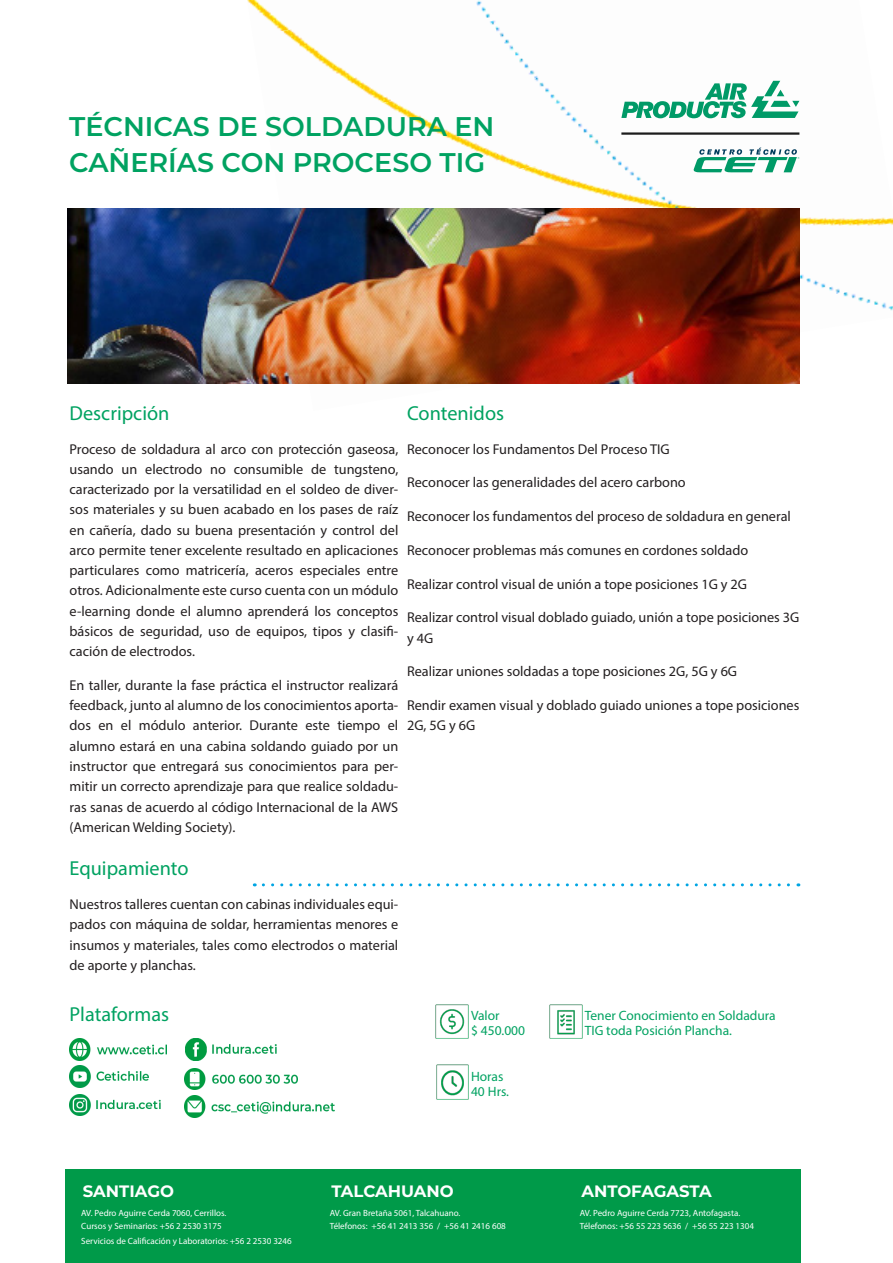
<style>
.page{position:relative;width:893px;height:1263px;background:#fff}
.page>*{position:absolute;margin:0;border:0;box-sizing:border-box;transform-origin:0 0}
.Main_headline{font:600 27px/36px "Montserrat";color:#00a261}
.Intro_body_copy{font:20.25px "Myriad Pro";color:#00a261}
.Subhead_level_2{font:700 16.5px "Montserrat";color:#fff}
.Body_copy{font:14.25px/20.2px "Myriad Pro";color:#231f20;text-align:justify}
.Intro_body_copy-2{font:13.5px "Myriad Pro";color:#00a261}
.Body_copy-2{font:9px "Myriad Pro";color:#fff}
</style>
<div class="page">
<div style="left:66px;top:1170px;width:735px;height:93px;background:#009a49"></div>
<img style="left:253px;top:0;width:243px;height:25px">
<img style="left:274px;top:25px;width:526px;height:86px">
<img style="left:281px;top:111px;width:519px;height:98px">
<img style="left:294px;top:197px;width:599px;height:88px">
<img style="left:799px;top:285px;width:94px;height:99px">
<svg style="left:263px;top:883px;width:536px;height:3px"></svg>
<img style="left:68px;top:209px;width:731px;height:175px">
<img style="left:435px;top:1004px;width:33px;height:35px">
<img style="left:550px;top:1004px;width:33px;height:35px">
<img style="left:436px;top:1065px;width:33px;height:34px">
<img style="left:70px;top:1039px;width:97px;height:21px">
<img style="left:70px;top:1066px;width:79px;height:21px">
<img style="left:70px;top:1094px;width:91px;height:22px">
<img style="left:186px;top:1039px;width:91px;height:21px">
<img style="left:184px;top:1068px;width:113px;height:21px">
<img style="left:184px;top:1096px;width:150px;height:21px">
<hr style="left:621px;top:132px;width:178px;height:3px;background:#1c1c1c">
<svg style="left:693px;top:148px;width:106px;height:25px"></svg>
<svg style="left:621px;top:81px;width:178px;height:37px"></svg>
<p class="Main_headline" style="left:69px;top:107px;width:427px">TÉCNICAS DE SOLDADURA EN<br>CAÑERÍAS CON PROCESO TIG</p>
<p class="Intro_body_copy" style="left:70px;top:401px;width:101px">Descripción</p>
<p class="Body_copy" style="left:70px;top:439px;width:330px">Proceso de soldadura al arco con protección gaseosa, usando un electrodo no consumible de tungsteno, caracterizado por la versatilidad en el soldeo de diver&shy;sos materiales y su buen acabado en los pases de raíz en cañería, dado su buena presentación y control del arco permite tener excelente resultado en aplicaciones particulares como matricería, aceros especiales entre otros. Adicionalmente este curso cuenta con un módulo e-learning donde el alumno aprenderá los conceptos básicos de seguridad, uso de equipos, tipos y clasifi&shy;cación de electrodos.</p>
<p class="Body_copy" style="left:70px;top:675px;width:330px">En taller, durante la fase práctica el instructor realizará feedback, junto al alumno de los conocimientos aporta&shy;dos en el módulo anterior. Durante este tiempo el alumno estará en una cabina soldando guiado por un instructor que entregará sus conocimientos para per&shy;mitir un correcto aprendizaje para que realice soldadu&shy;ras sanas de acuerdo al código Internacional de la AWS (American Welding Society).</p>
<p class="Intro_body_copy" style="left:70px;top:856px;width:121px">Equipamiento</p>
<p class="Body_copy" style="left:70px;top:894px;width:330px">Nuestros talleres cuentan con cabinas individuales equi&shy;pados con máquina de soldar, herramientas menores e insumos y materiales, tales como electrodos o material de aporte y planchas.</p>
<p class="Intro_body_copy" style="left:407px;top:401px;width:99px">Contenidos</p>
<p class="Body_copy" style="left:407px;top:439px;width:264px">Reconocer los Fundamentos Del Proceso TIG</p>
<p class="Body_copy" style="left:407px;top:472px;width:280px">Reconocer las generalidades del acero carbono</p>
<p class="Body_copy" style="left:407px;top:506px;width:385px">Reconocer los fundamentos del proceso de soldadura en general</p>
<p class="Body_copy" style="left:407px;top:540px;width:343px">Reconocer problemas más comunes en cordones soldado</p>
<p class="Body_copy" style="left:407px;top:574px;width:342px">Realizar control visual de unión a tope posiciones 1G y 2G</p>
<p class="Body_copy" style="left:407px;top:607px;width:394px">Realizar control visual doblado guiado, unión a tope posiciones 3G y 4G</p>
<p class="Body_copy" style="left:407px;top:661px;width:332px">Realizar uniones soldadas a tope posiciones 2G, 5G y 6G</p>
<p class="Body_copy" style="left:407px;top:695px;width:394px">Rendir examen visual y doblado guiado uniones a tope posiciones<br>2G, 5G y 6G</p>
<p class="Intro_body_copy" style="left:70px;top:1001px;width:101px">Plataformas</p>
<p class="Intro_body_copy-2" style="left:471px;top:1007px;width:30px">Valor</p>
<p class="Intro_body_copy-2" style="left:471px;top:1022px;width:56px">$ 450.000</p>
<p class="Intro_body_copy-2" style="left:585px;top:1007px;width:193px">Tener Conocimiento en Soldadura</p>
<p class="Intro_body_copy-2" style="left:585px;top:1022px;width:149px">TIG toda Posición Plancha.</p>
<p class="Intro_body_copy-2" style="left:471px;top:1068px;width:34px">Horas</p>
<p class="Intro_body_copy-2" style="left:471px;top:1083px;width:40px">40 Hrs.</p>
<p class="Subhead_level_2" style="left:83px;top:1179px;width:93px">SANTIAGO</p>
<p class="Body_copy-2" style="left:81px;top:1207px;width:147px">AV. Pedro Aguirre Cerda 7060, Cerrillos.</p>
<p class="Body_copy-2" style="left:81px;top:1220px;width:142px">Cursos y Seminarios: +56 2 2530 3175</p>
<p class="Body_copy-2" style="left:81px;top:1235px;width:212px">Servicios de Calificación y Laboratorios: +56 2 2530 3246</p>
<p class="Subhead_level_2" style="left:331px;top:1179px;width:124px">TALCAHUANO</p>
<p class="Body_copy-2" style="left:330px;top:1207px;width:132px">AV. Gran Bretaña 5061, Talcahuano.</p>
<p class="Body_copy-2" style="left:330px;top:1220px;width:178px">Télefonos: +56 41 2413 356 / +56 41 2416 608</p>
<p class="Subhead_level_2" style="left:581px;top:1179px;width:132px">ANTOFAGASTA</p>
<p class="Body_copy-2" style="left:580px;top:1207px;width:162px">AV. Pedro Aguirre Cerda 7723, Antofagasta.</p>
<p class="Body_copy-2" style="left:580px;top:1220px;width:176px">Télefonos: +56 55 223 5636 / +56 55 223 1304</p>
</div>
